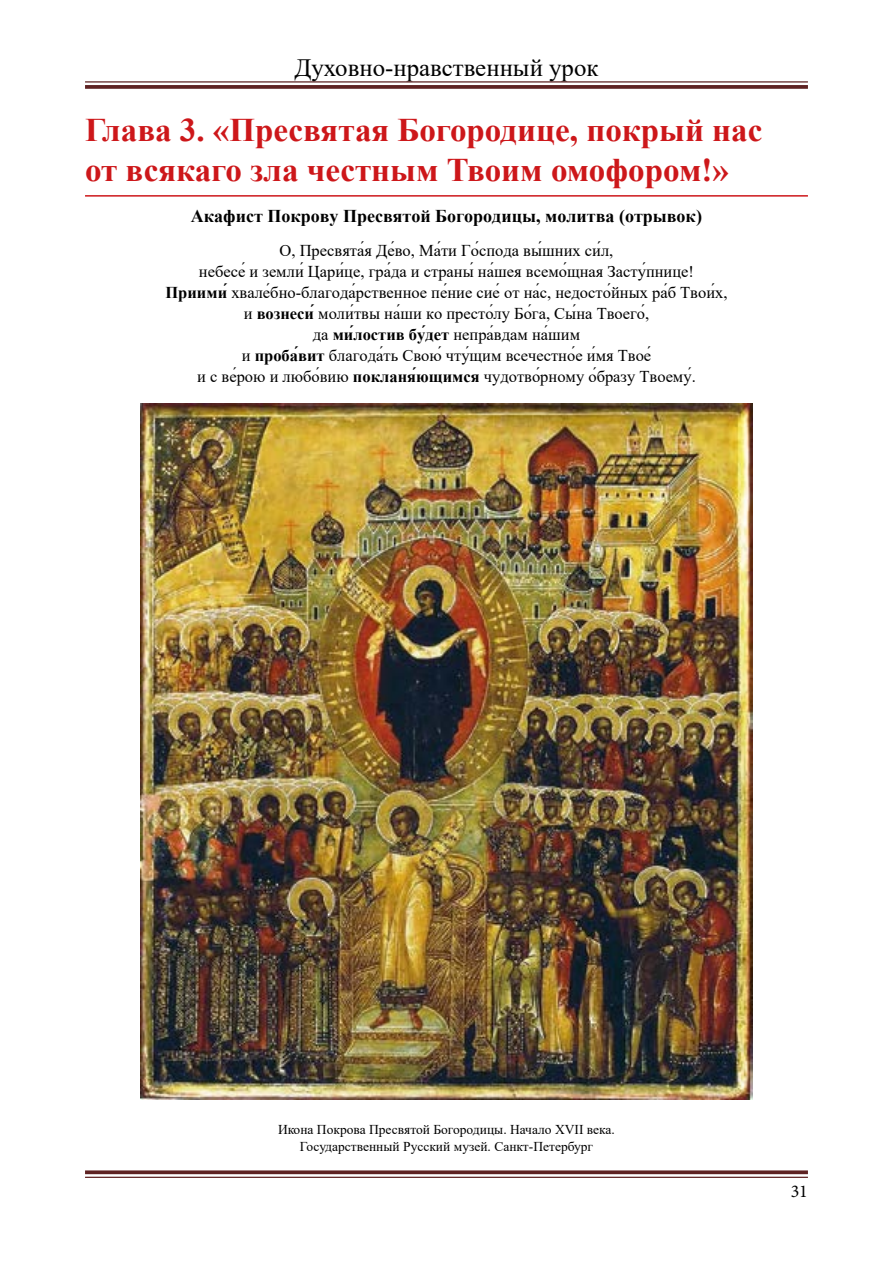
<style>
.page{position:relative;width:893px;height:1263px;background:#fff}
.page>*{position:absolute;margin:0;border:0;box-sizing:border-box;transform-origin:0 0}
.t1{font:700 33px/39.6px "Times New Roman";color:#cd171a}
.t2{font:24.9px "Times New Roman";color:#000}
.t3{font:700 18px "Times New Roman";color:#000}
.t4{font:18px "Minion Pro";color:#000}
.t5{font:16.5px/21px "Times New Roman";color:#000;text-align:center}
.t6{font:13.5px/16.5px "Times New Roman";color:#000;text-align:center}
.s1{font-weight:700}
</style>
<div class="page">
<hr style="left:85px;top:81px;width:723px;height:2px;background:#5e2222">
<svg style="left:85px;top:85px;width:723px;height:4px;background:#672f2f"></svg>
<svg style="left:85px;top:1170px;width:723px;height:4px;background:#6f3a3a"></svg>
<hr style="left:85px;top:1177px;width:723px;height:1px;background:#5e2222">
<hr style="left:85px;top:195px;width:723px;height:2px;background:#cd171a">
<img style="left:141px;top:404px;width:611px;height:695px">
<h2 class="t2" style="left:294px;top:50px;width:306px">Духовно-нравственный урок</h2>
<h1 class="t1" style="left:85px;top:109px;width:679px">Глава 3. «Пресвятая Богородице, покрый нас от всякаго зла честным Твоим омофором!»</h1>
<p class="t3" style="left:191px;top:203px;width:513px">Акафист Покрову Пресвятой Богородицы, молитва (отрывок)</p>
<p class="t5" style="left:165px;top:239px;width:564px">О, Пресвята́я Де́во, Ма́ти Го́спода вы́шних си́л,<br>небесе́и земли́Цари́це, гра́да и страны́на́шея всемо́щная Засту́пнице!<br><span class="s1">Приими́</span>хвале́бно-благода́рственное пе́ние сие́от на́с, недосто́йных ра́б Твои́х, и <span class="s1">вознеси́</span>моли́твы на́ши ко престо́лу Бо́га, Сы́на Твоего́,<br>да <span class="s1">ми́лостив бу́дет</span> непра́вдам на́шим<br>и <span class="s1">проба́вит</span> благода́ть Свою́чту́щим всечестно́е и́мя Твое́<br>и с ве́рою и любо́вию <span class="s1">покланя́ющимся</span> чудотво́рному о́бразу Твоему́.</p>
<p class="t6" style="left:278px;top:1121px;width:338px">Икона Покрова Пресвятой Богородицы. Начало XVII века.<br>Государственный Русский музей. Санкт-Петербург</p>
<p class="t4" style="left:791px;top:1179px;width:19px">31</p>
</div>
